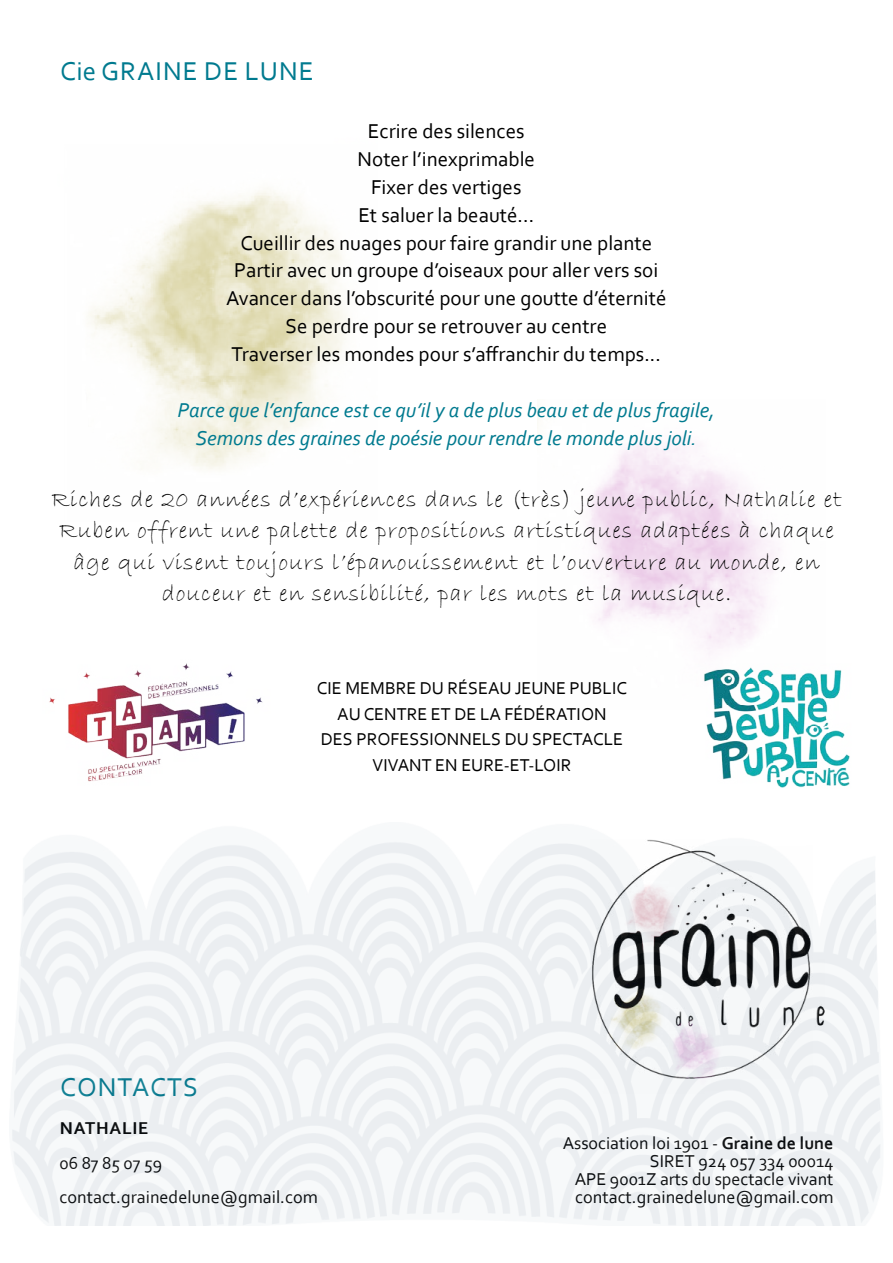
<style>
.page{position:relative;width:893px;height:1263px;background:#fff}
.page>*{position:absolute;margin:0;border:0;box-sizing:border-box;transform-origin:0 0}
.t1{font:27px "Corbel";letter-spacing:.04em;color:#007a8f}
.t2{font:24px/31.2px "Bradley Hand ITC";letter-spacing:.04em;color:#000;text-align:center}
.t3{font:21px/27.9px "Corbel";color:#000;text-align:center}
.t4{font:italic 21px/27.9px "Corbel";color:#007a8f;text-align:center}
.t5{font:18.15px "Corbel";color:#000}
.t6{font:18px/25.5px "Corbel";color:#000;text-align:right}
.t7{font:700 18px "Corbel";color:#000}
.s1{font-weight:700}
</style>
<div class="page">
<img style="left:12px;top:839px;width:869px;height:387px">
<img style="left:696px;top:663px;width:154px;height:125px">
<img style="left:49px;top:663px;width:214px;height:119px">
<p class="t1" style="left:60px;top:54px;width:76px">Cie Graine</p>
<p class="t1" style="left:204px;top:54px;width:92px">de lune</p>
<p class="t3" style="left:226px;top:117px;width:442px">Ecrire des silences<br>Noter l’inexprimable<br>Fixer des vertiges<br>Et saluer la beauté...<br>Cueillir des nuages pour faire grandir une plante Partir avec un groupe d’oiseaux pour aller vers soi Avancer dans l’obscurité pour une goutte d’éternité Se perdre pour se retrouver au centre<br>Traverser les mondes pour s’affranchir du temps...</p>
<p class="t4" style="left:178px;top:395px;width:539px">Parce que l’enfance est ce qu’il y a de plus beau et de plus fragile,<br>Semons des graines de poésie pour rendre le monde plus joli.</p>
<p class="t2" style="left:51px;top:484px;width:792px">Riches de 20 années d’expériences dans le (très) jeune public, Nathalie et Ruben offrent une palette de propositions artistiques adaptées à chaque âge qui visent toujours l’épanouissement et l’ouverture au monde, en douceur et en sensibilité, par les mots et la musique.</p>
<p class="t6" style="left:317px;top:675px;width:312px;text-align:center">CIE MEMBRE DU RÉSEAU JEUNE PUBLIC<br>AU CENTRE ET DE LA FÉDÉRATION<br>DES PROFESSIONNELS DU SPECTACLE<br>VIVANT EN EU RE-ET-LOIR</p>
<p class="t1" style="left:60px;top:1070px;width:140px">CONTACTS</p>
<p class="t7" style="left:60px;top:1117px;width:61px">Nathalie</p>
<p class="t6" style="left:60px;top:1150px;width:104px">06 87 85 07 59</p>
<p class="t5" style="left:60px;top:1186px;width:260px">contact.grainedelune@gmail.com</p>
<p class="t6" style="left:563px;top:1134px;width:272px;line-height:18px">Association loi 1901 - <span class="s1">Graine de lune<br></span>SIRET 924 057 334 00014<br>APE 9001Z arts du spectacle vivant</p>
<p class="t5" style="left:575px;top:1186px;width:260px">contact.grainedelune@gmail.com</p>
</div>
